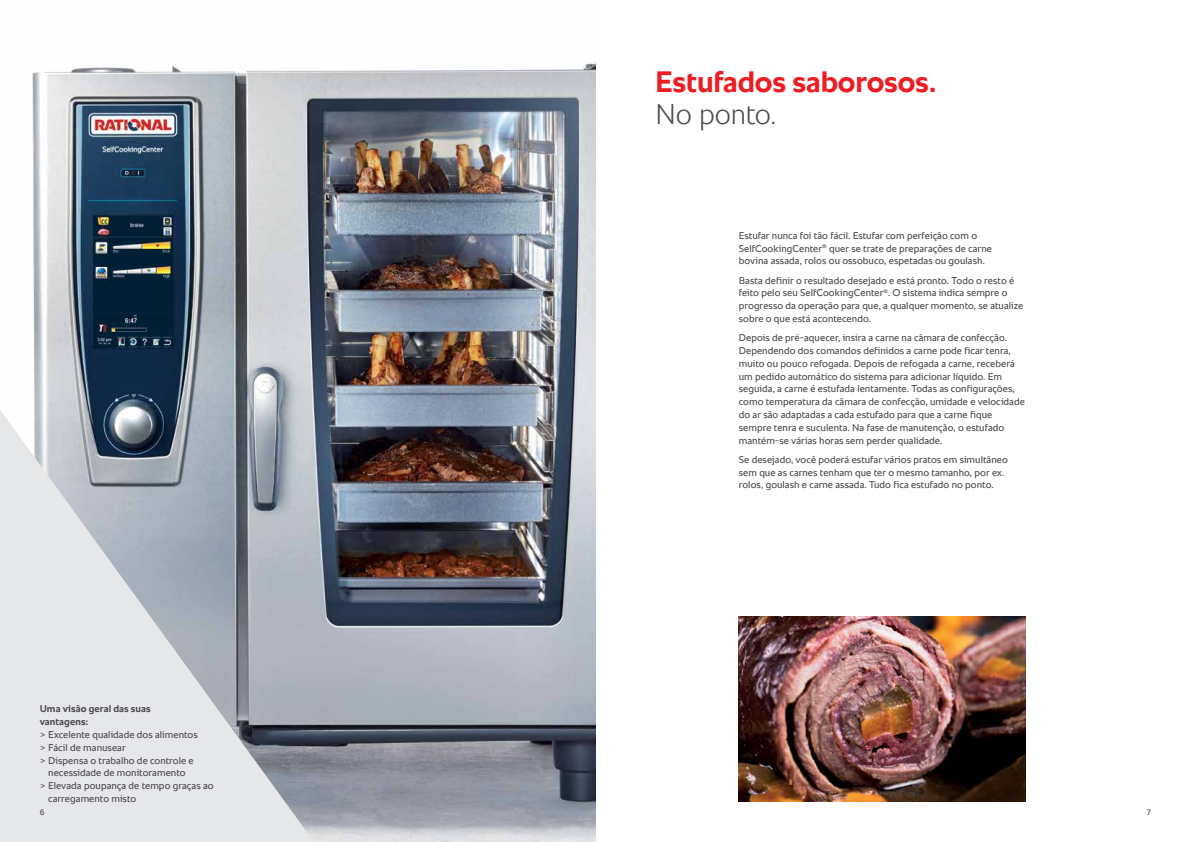
<style>
.page{position:relative;width:1191px;height:842px;background:#fff}
.page>*{position:absolute;margin:0;border:0;box-sizing:border-box;transform-origin:0 0}
.t1{font:700 30px "RATIONAL Sans TT";letter-spacing:-.005em;color:#ed1d24}
.t2{font:300 29px "RATIONAL Sans TT";letter-spacing:-.01em;color:#4d4d4f}
.t3{font:10px/12.8px "RATIONAL Sans TT";letter-spacing:.005em;color:#4d4d4f}
.t4{font:700 10px/12.8px "RATIONAL Sans TT";letter-spacing:.01em;color:#4d4d4f}
.t5{font:8px "RATIONAL Sans TT";color:#4d4d4f}
</style>
<div class="page">
<img style="left:32px;top:63px;width:563px;height:779px">
<img style="left:739px;top:616px;width:286px;height:186px">
<svg style="left:0;top:410px;width:314px;height:432px;fill:#e6e7e8"></svg>
<p class="t4" style="left:40px;top:703px;width:113px">Uma visão geral das suas vantagens:</p>
<p class="t3" style="left:40px;top:728px;width:160px">&gt; Excelente qualidade dos alimentos</p>
<p class="t3" style="left:40px;top:741px;width:88px">&gt; Fácil de manusear</p>
<p class="t3" style="left:40px;top:754px;width:156px">&gt; Dispensa o trabalho de controle e</p>
<p class="t3" style="left:48px;top:767px;width:139px">necessidade de monitoramento</p>
<p class="t3" style="left:40px;top:779px;width:175px">&gt; Elevada poupança de tempo graças ao</p>
<p class="t3" style="left:48px;top:792px;width:90px">carregamento misto</p>
<p class="t5" style="left:40px;top:806px;width:6px">6</p>
<h1 class="t1" style="left:655px;top:60px;width:283px">Estufados saborosos.</h1>
<h2 class="t2" style="left:655px;top:93px;width:123px">No ponto.</h2>
<p class="t3" style="left:739px;top:229px;width:255px">Estufar nunca foi tão fácil. Estufar com perfeição com o<br>SelfCookingCenter<sup>®</sup> quer se trate de preparações de carne bovina assada, rolos ou ossobuco, espetadas ou goulash.</p>
<p class="t3" style="left:739px;top:274px;width:286px">Basta definir o resultado desejado e está pronto. Todo o resto é feito pelo seu SelfCookingCenter<sup>®</sup>. O sistema indica sempre o progresso da operação para que, a qualquer momento, se atualize sobre o que está acontecendo.</p>
<p class="t3" style="left:739px;top:331px;width:287px">Depois de pré-aquecer, insira a carne na câmara de confecção.<br>Dependendo dos comandos definidos a carne pode ficar tenra, muito ou pouco refogada. Depois de refogada a carne, receberá um pedido automático do sistema para adicionar líquido. Em seguida, a carne é estufada lentamente. Todas as configurações, como temperatura da câmara de confecção, umidade e velocidade do ar são adaptadas a cada estufado para que a carne fique sempre tenra e suculenta. Na fase de manutenção, o estufado mantém-se várias horas sem perder qualidade.</p>
<p class="t3" style="left:739px;top:453px;width:271px">Se desejado, você poderá estufar vários pratos em simultâneo sem que as carnes tenham que ter o mesmo tamanho, por ex. rolos, goulash e carne assada. Tudo fica estufado no ponto.</p>
<p class="t5" style="left:1146px;top:806px;width:6px">7</p>
</div>
